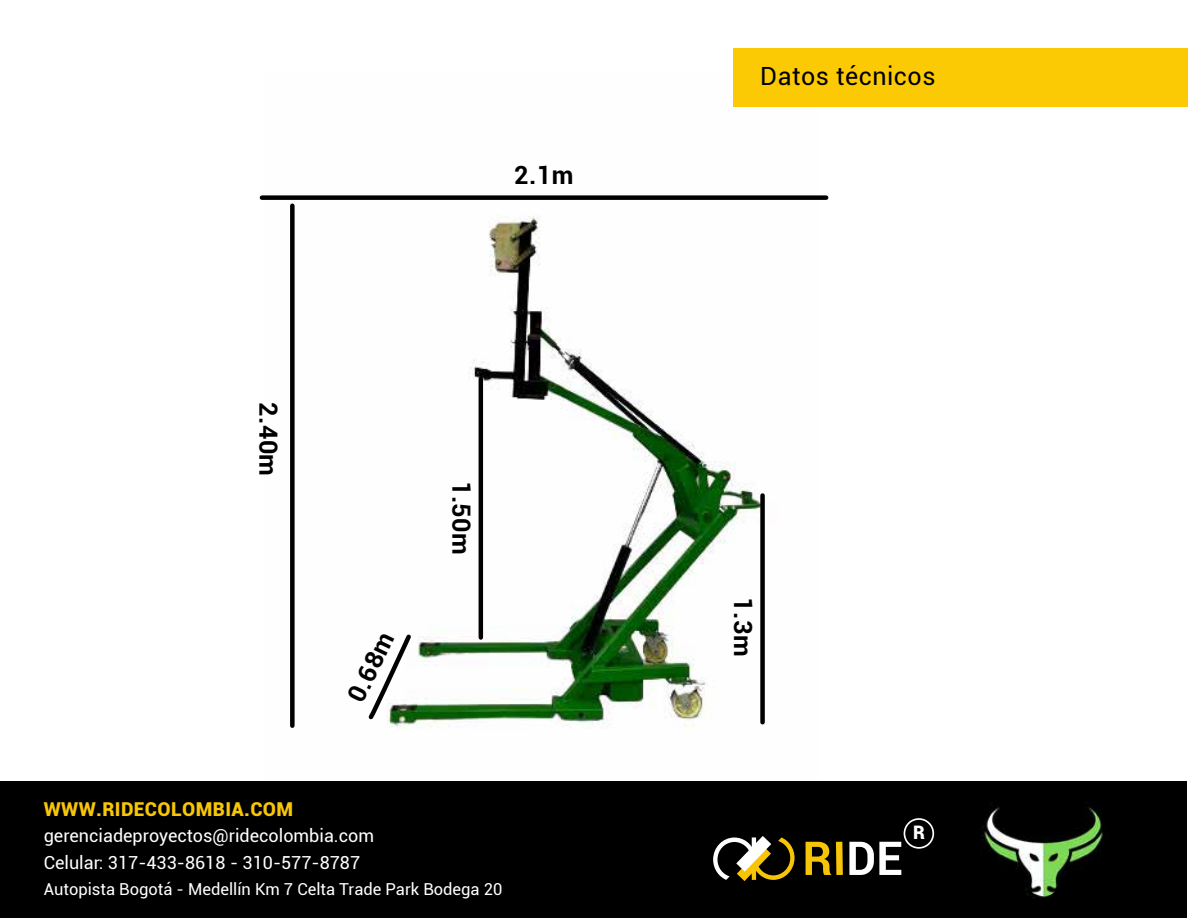
<style>
.page{position:relative;width:1188px;height:918px;background:#fff}
.page>*{position:absolute;margin:0;border:0;box-sizing:border-box;transform-origin:0 0}
.t1{font:700 25.05px "Roboto";letter-spacing:.02em;color:#000}
.t2{font:25.05px "Roboto";letter-spacing:.02em;color:#000}
.t3{font:900 19.2px "Roboto";letter-spacing:.02em;color:#f7c608}
.t4{font:900 18.6px "Roboto";color:#fff}
.t5{font:18px/27px "Roboto";color:#fff}
.t6{font:16.5px "Roboto";color:#fff}
</style>
<div class="page">
<img style="left:290px;top:106px;width:528px;height:623px">
<div style="left:733px;top:48px;width:455px;height:58px;background:#fcca04"></div>
<div style="left:262px;top:195px;width:564px;height:5px;background:#000"></div>
<div style="left:290px;top:206px;width:5px;height:520px;background:#000"></div>
<hr style="left:479px;top:379px;width:4px;height:259px;background:#000">
<div style="left:760px;top:495px;width:5px;height:227px;background:#000"></div>
<svg style="left:365px;top:632px;width:48px;height:91px"></svg>
<div style="left:0;top:781px;width:1187px;height:137px;background:#000"></div>
<svg style="left:713px;top:836px;width:82px;height:45px"></svg>
<svg style="left:806px;top:842px;width:37px;height:33px"></svg>
<svg style="left:849px;top:818px;width:85px;height:57px"></svg>
<img style="left:980px;top:801px;width:123px;height:98px">
<h1 class="t1" style="left:514px;top:158px;width:61px">2.1m</h1>
<h1 class="t1" style="left:286px;top:402px;width:76px;rotate:90deg">2.40m</h1>
<p class="t3" style="left:44px;top:796px;width:251px">WWW.RIDECOLOMBIA.COM</p>
<h1 class="t1" style="left:339px;top:693px;width:76px;rotate:-64deg">0.68m</h1>
<h1 class="t1" style="left:479px;top:481px;width:76px;rotate:90deg">1.50m</h1>
<p class="t5" style="left:44px;top:821px;width:332px">gerenciadeproyectos@ridecolombia.com<br>Celular: 317-433-8618 - 310-577-8787</p>
<p class="t6" style="left:44px;top:877px;width:460px">Autopista Bogotá - Medellín Km 7 Celta Trade Park Bodega 20</p>
<h1 class="t2" style="left:760px;top:59px;width:177px">Datos técnicos</h1>
<h1 class="t1" style="left:761px;top:597px;width:61px;rotate:90deg">1.3m</h1>
<p class="t4" style="left:913px;top:819px;width:13px">R</p>
</div>
